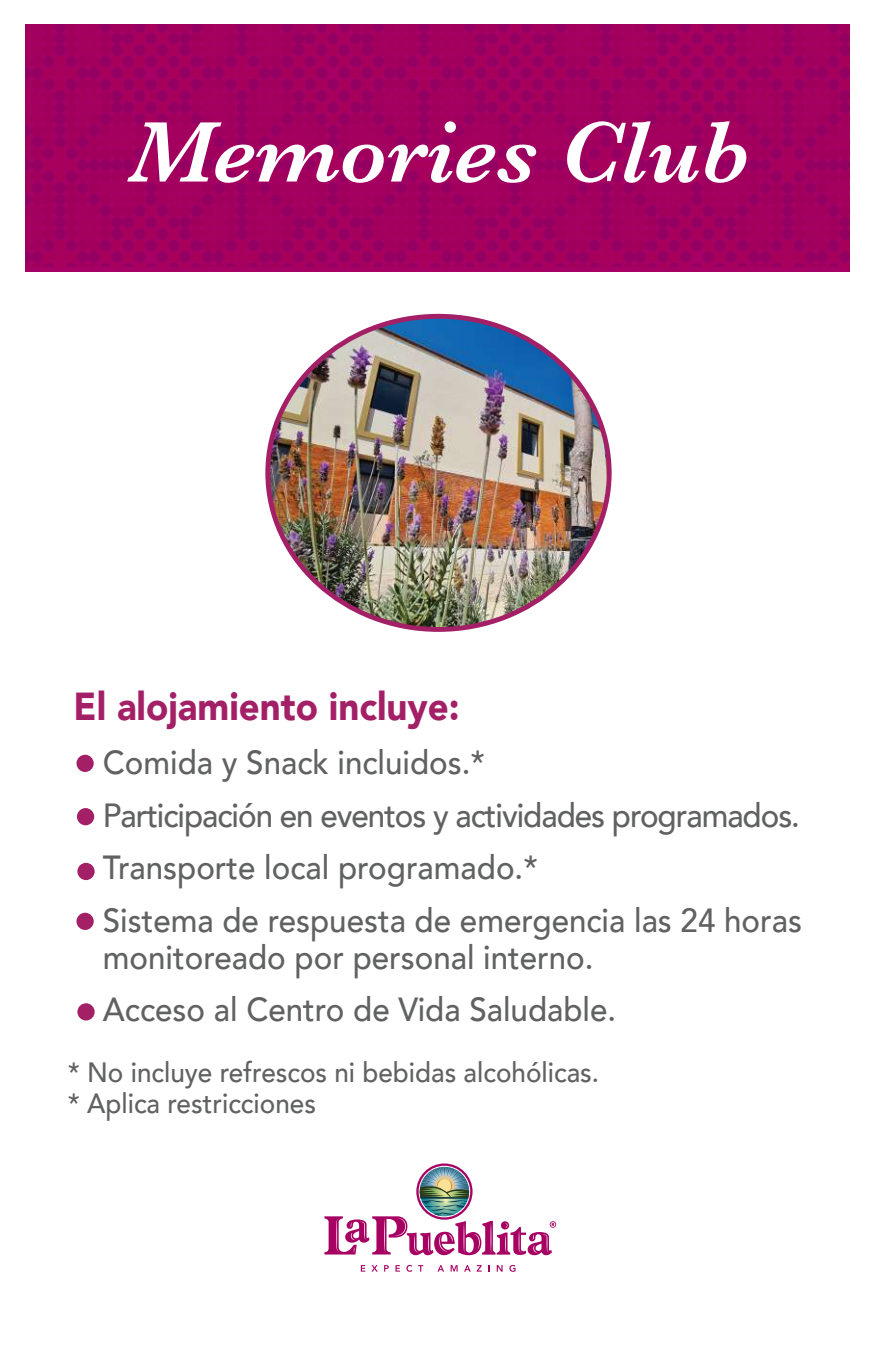
<style>
.page{position:relative;width:877px;height:1361px;background:#fff}
.page>*{position:absolute;margin:0;border:0;box-sizing:border-box;transform-origin:0 0}
.t1{font:italic 600 89.2px "Baskerville";color:#fff}
.t2{font:900 39px "Avenir";color:#a32067;scale:.94 1}
.t3{font:500 33.4px/52.8px "Avenir";color:#606161;scale:.94 1}
.t4{font:500 27.8px/30.6px "Avenir";color:#606161;scale:.94 1}
</style>
<div class="page">
<div style="left:25px;top:25px;width:824px;height:247px;background:#a70064"></div>
<div style="left:26px;top:25px;width:824px;height:241px;background:#a00060"></div>
<img style="left:269px;top:316px;width:340px;height:313px">
<div style="left:76px;top:755px;width:18px;height:17px;background:#a32067;border-radius:50%"></div>
<div style="left:77px;top:1003px;width:18px;height:17px;background:#a32067;border-radius:50%"></div>
<div style="left:76px;top:912px;width:18px;height:18px;background:#a32067;border-radius:50%"></div>
<div style="left:77px;top:863px;width:18px;height:17px;background:#a32067;border-radius:50%"></div>
<div style="left:77px;top:808px;width:17px;height:17px;background:#a32067;border-radius:50%"></div>
<svg style="left:324px;top:1163px;width:232px;height:92px"></svg>
<svg style="left:361px;top:1265px;width:4px;height:6px"></svg>
<svg style="left:371px;top:1265px;width:7px;height:6px"></svg>
<svg style="left:384px;top:1265px;width:5px;height:6px"></svg>
<svg style="left:395px;top:1265px;width:5px;height:6px"></svg>
<svg style="left:406px;top:1265px;width:6px;height:6px"></svg>
<svg style="left:418px;top:1265px;width:5px;height:6px"></svg>
<svg style="left:437px;top:1265px;width:7px;height:6px"></svg>
<svg style="left:450px;top:1265px;width:7px;height:6px"></svg>
<svg style="left:464px;top:1265px;width:6px;height:6px"></svg>
<svg style="left:476px;top:1265px;width:5px;height:6px"></svg>
<svg style="left:496px;top:1265px;width:6px;height:6px"></svg>
<svg style="left:509px;top:1265px;width:6px;height:6px"></svg>
<h1 class="t1" style="left:129px;top:92px;width:622px">Memories Club</h1>
<p class="t2" style="left:74px;top:673px;width:412px">El alojamiento incluye:</p>
<p class="t3" style="left:103px;top:734px;width:745px">Comida y Snack incluidos.*<br>Participación en eventos y actividades programados.<br>Transporte local programado.*<br>Sistema de respuesta de emergencia las 24 horas</p>
<p class="t3" style="left:103px;top:928px;width:547px">monitoreado por personal interno.<br>Acceso al Centro de Vida Saludable.</p>
<p class="t4" style="left:68px;top:1056px;width:566px">* No incluye refrescos ni bebidas alcohólicas. * Aplica restricciones</p>
</div>
